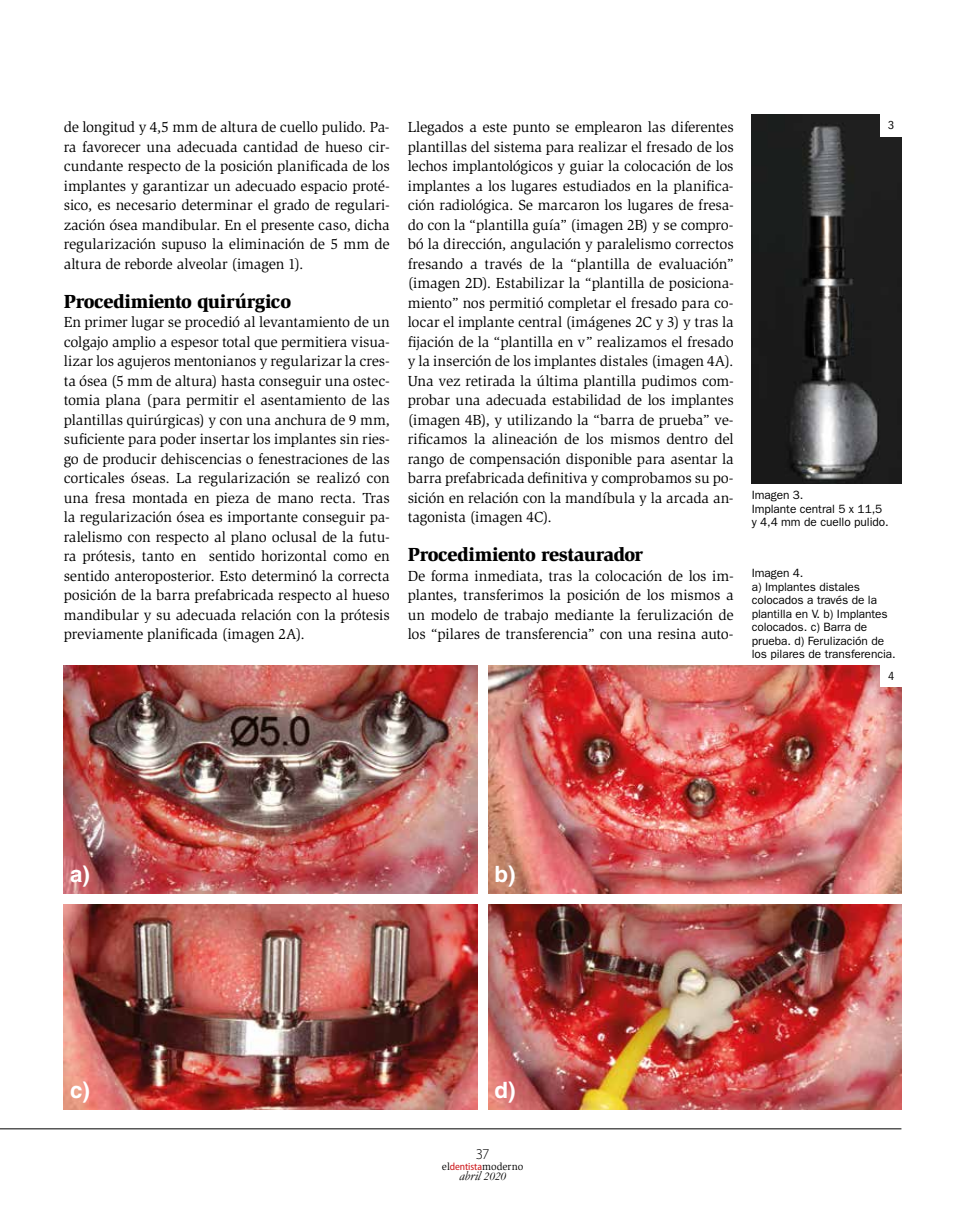
<style>
.page{position:relative;width:978px;height:1212px;background:#fff}
.page>*{position:absolute;margin:0;border:0;box-sizing:border-box;transform-origin:0 0}
.t1{font:700 22.5px "Helvetica LT Std";color:#fff}
.t2{font:900 19.5px "Slimbach Std";letter-spacing:-.025em;color:#000}
.t3{font:15px/19.5px "Slimbach Std";letter-spacing:-.01em;color:#000;text-align:justify}
.t4{font:300 15px "Myriad Pro";color:#000}
.t5{font:italic 13.5px "Garamond";color:#000}
.t6{font:12px/13.5px "ITC Franklin Gothic Std";letter-spacing:-.005em;color:#000}
.t7{font:condensed 12px "ITC Franklin Gothic Std";color:#000}
.t8{font:10.5px "Slimbach Std";color:#000}
.s1{font-family:"Myriad Pro";font-stretch:semi-condensed;color:#cd171a}
.s2{font-size:12px}
</style>
<div class="page">
<hr style="left:0;top:1128px;width:901px;height:1px;background:#000">
<img style="left:752px;top:114px;width:150px;height:370px">
<img style="left:64px;top:666px;width:413px;height:227px">
<img style="left:488px;top:665px;width:413px;height:228px">
<img style="left:64px;top:905px;width:413px;height:204px">
<img style="left:488px;top:905px;width:413px;height:204px">
<div style="left:880px;top:114px;width:22px;height:22px;background:#fff"></div>
<div style="left:880px;top:664px;width:22px;height:23px;background:#fff"></div>
<p class="t3" style="left:64px;top:117px;width:327px">de longitud y 4,5 mm de altura de cuello pulido. Pa&shy;ra favorecer una adecuada cantidad de hueso cir&shy;cundante respecto de la posición planificada de los implantes y garantizar un adecuado espacio proté&shy;sico, es necesario determinar el grado de regulari&shy;zación ósea mandibular. En el presente caso, dicha regularización supuso la eliminación de 5 mm de altura de reborde alveolar (imagen 1).</p>
<h2 class="t2" style="left:64px;top:289px;width:229px">Procedimiento quirúrgico</h2>
<p class="t3" style="left:64px;top:312px;width:328px">En primer lugar se procedió al levantamiento de un colgajo amplio a espesor total que permitiera visua&shy;lizar los agujeros mentonianos y regularizar la cres&shy;ta ósea (5 mm de altura) hasta conseguir una ostec&shy;tomia plana (para permitir el asentamiento de las plantillas quirúrgicas) y con una anchura de 9 mm, suficiente para poder insertar los implantes sin ries&shy;go de producir dehiscencias o fenestraciones de las corticales óseas. La regularización se realizó con una fresa montada en pieza de mano recta. Tras la regularización ósea es importante conseguir pa&shy;ralelismo con respecto al plano oclusal de la futu&shy;ra prótesis, tanto en sentido horizontal como en sentido anteroposterior. Esto determinó la correcta posición de la barra prefabricada respecto al hueso mandibular y su adecuada relación con la prótesis previamente planificada (imagen 2A).</p>
<p class="t3" style="left:408px;top:117px;width:327px">Llegados a este punto se emplearon las diferentes plantillas del sistema para realizar el fresado de los lechos implantológicos y guiar la colocación de los implantes a los lugares estudiados en la planifica&shy;ción radiológica. Se marcaron los lugares de fresa&shy;do con la “plantilla guía” (imagen 2B) y se compro&shy;bó la dirección, angulación y paralelismo correctos fresando a través de la “plantilla de evaluación” (imagen 2D). Estabilizar la “plantilla de posiciona&shy;miento” nos permitió completar el fresado para co&shy;locar el implante central (imágenes 2C y 3) y tras la fijación de la “plantilla en v” realizamos el fresado y la inserción de los implantes distales (imagen 4A).<br>Una vez retirada la última plantilla pudimos com&shy;probar una adecuada estabilidad de los implantes (imagen 4B), y utilizando la “barra de prueba” ve&shy;rificamos la alineación de los mismos dentro del rango de compensación disponible para asentar la barra prefabricada definitiva y comprobamos su po&shy;sición en relación con la mandíbula y la arcada an&shy;tagonista (imagen 4C).</p>
<h2 class="t2" style="left:408px;top:542px;width:237px">Procedimiento restaurador</h2>
<p class="t3" style="left:408px;top:566px;width:327px">De forma inmediata, tras la colocación de los im&shy;plantes, transferimos la posición de los mismos a un modelo de trabajo mediante la ferulización de los “pilares de transferencia” con una resina auto-</p>
<p class="t7" style="left:888px;top:118px;width:8px">3</p>
<p class="t6" style="left:752px;top:489px;width:139px">Imagen 3.<br>Implante central 5 x 11,5 y 4,4 mm de cuello pulido.</p>
<p class="t6" style="left:752px;top:566px;width:145px">Imagen 4.<br>a) Implantes distales colocados a través de la plantilla en V. b) Implantes colocados. c) Barra de prueba. d) Ferulización de los pilares de transferencia.</p>
<p class="t7" style="left:888px;top:669px;width:8px">4</p>
<h1 class="t1" style="left:70px;top:860px;width:21px">a)</h1>
<h1 class="t1" style="left:494px;top:860px;width:22px">b)</h1>
<h1 class="t1" style="left:70px;top:1076px;width:21px">c)</h1>
<h1 class="t1" style="left:494px;top:1076px;width:22px">d)</h1>
<p class="t4" style="left:476px;top:1146px;width:15px">37</p>
<p class="t8" style="left:442px;top:1160px;width:83px">el<span class="s1">dentista</span>moderno</p>
<p class="t5" style="left:459px;top:1167px;width:48px">abril <span class="s2">2020</span></p>
</div>
